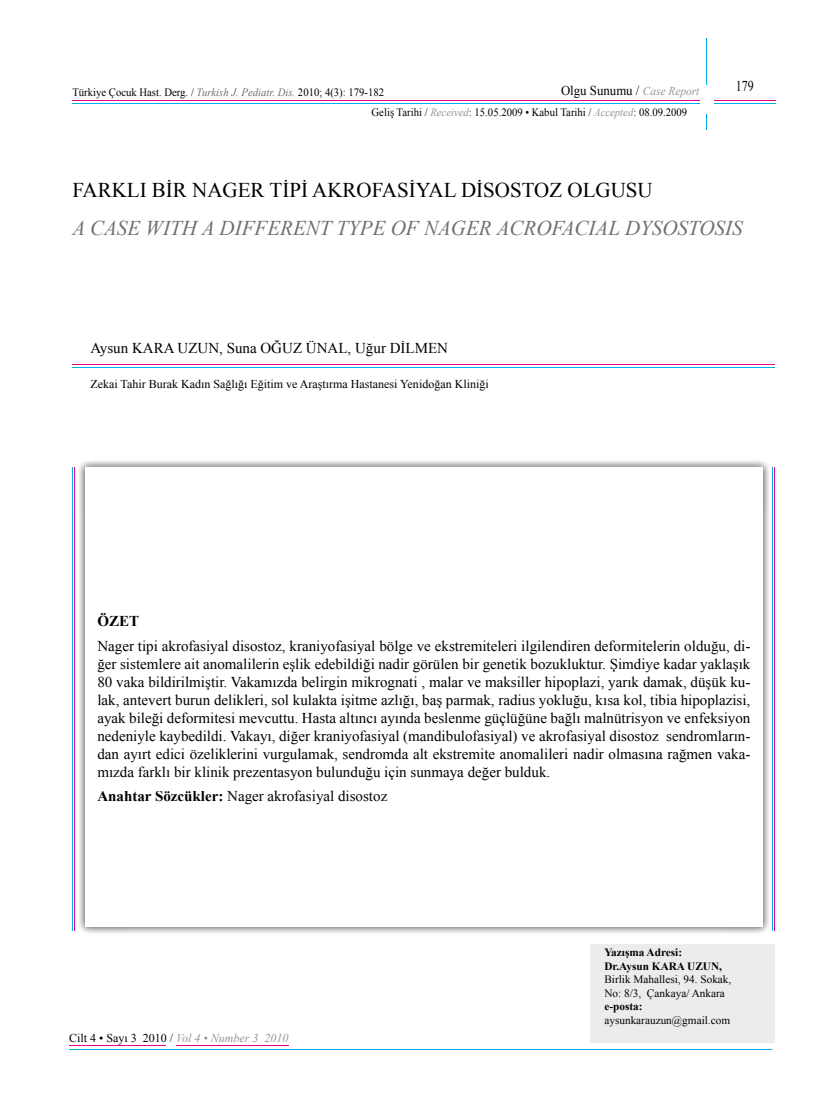
<style>
.page{position:relative;width:830px;height:1106px;background:#fff}
.page>*{position:absolute;margin:0;border:0;box-sizing:border-box;transform-origin:0 0}
.t1{font:italic 21px "Times New Roman";color:#6d6f71}
.t2{font:21px "Times New Roman";color:#000}
.t3{font:15px/18px "Times New Roman";color:#000;text-align:justify}
.t4{font:700 15px "Times New Roman";color:#000}
.t5{font:15px "Times New Roman";color:#000;scale:.8 1}
.t6{font:13.5px "Times New Roman";color:#000;scale:.95 1}
.t7{font:12px "Times New Roman";color:#000}
.t8{font:11.25px "Times New Roman";color:#000;scale:.95 1}
.t9{font:11.25px/13.5px "Times New Roman";color:#000}
.t10{font:700 11.25px/13.5px "Times New Roman";color:#000}
.s1{font-style:italic;font-size:12px;color:#939598}
.s2{font-style:italic;color:#939598}
.s3{font-style:italic;color:#6d6f71}
.s4{font-weight:700}
</style>
<div class="page">
<img style="left:79px;top:461px;width:694px;height:50px">
<img style="left:79px;top:511px;width:51px;height:422px">
<img style="left:721px;top:511px;width:52px;height:422px">
<div style="left:85px;top:467px;width:677px;height:459px;background:#fff"></div>
<div style="left:589px;top:944px;width:185px;height:99px;background:#ebeced"></div>
<hr style="left:72px;top:100px;width:627px;height:1px;background:#ec008c">
<hr style="left:72px;top:103px;width:627px;height:1px;background:#00aeef">
<hr style="left:72px;top:364px;width:702px;height:1px;background:#ec008c">
<hr style="left:72px;top:368px;width:702px;height:1px;background:#00aeef">
<hr style="left:176px;top:1045px;width:113px;height:1px;background:#ec008c">
<hr style="left:69px;top:1048px;width:702px;height:1px;background:#00aeef">
<hr style="left:69px;top:1045px;width:97px;height:1px;background:#ec008c">
<hr style="left:714px;top:100px;width:61px;height:1px;background:#ec008c">
<hr style="left:714px;top:103px;width:61px;height:1px;background:#00aeef">
<hr style="left:705px;top:38px;width:1px;height:47px;background:#00aeef">
<hr style="left:72px;top:467px;width:1px;height:463px;background:#00aeef">
<hr style="left:75px;top:467px;width:1px;height:463px;background:#ec008c">
<hr style="left:771px;top:467px;width:1px;height:463px;background:#00aeef">
<hr style="left:773px;top:467px;width:1px;height:463px;background:#ec008c">
<p class="t6" style="left:560px;top:82px;width:147px">Olgu Sunumu / <span class="s1">Case Report</span></p>
<p class="t8" style="left:371px;top:105px;width:333px">Geliş Tarihi / <span class="s2">Received</span>: 15.05.2009 • Kabul Tarihi / <span class="s2">Accepted</span>: 08.09.2009</p>
<p class="t8" style="left:72px;top:84px;width:329px">Türkiye Çocuk Hast. Derg. / <span class="s3">Turkish J. Pediatr. Dis.</span> 2010; 4(3): 179-182</p>
<p class="t5" style="left:735px;top:75px;width:24px">179</p>
<h1 class="t2" style="left:72px;top:176px;width:581px">FARKLI BİR NAGER TİPİ AKROFASİYAL DİSOSTOZ OLGUSU</h1>
<h1 class="t1" style="left:72px;top:214px;width:671px">A CASE WITH A DIFFERENT TYPE OF NAGER ACROFACIAL DYSOSTOSIS</h1>
<p class="t3" style="left:90px;top:338px;width:359px">Aysun KARA UZUN, Suna OĞUZ ÜNAL, Uğur DİLMEN</p>
<p class="t7" style="left:90px;top:376px;width:399px">Zekai Tahir Burak Kadın Sağlığı Eğitim ve Araştırma Hastanesi Yenidoğan Kliniği</p>
<p class="t4" style="left:97px;top:611px;width:43px">ÖZET</p>
<p class="t3" style="left:97px;top:636px;width:654px">Nager tipi akrofasiyal disostoz, kraniyofasiyal bölge ve ekstremiteleri ilgilendiren deformitelerin olduğu, di&shy;ğer sistemlere ait anomalilerin eşlik edebildiği nadir görülen bir genetik bozukluktur. Şimdiye kadar yaklaşık 80 vaka bildirilmiştir. Vakamızda belirgin mikrognati , malar ve maksiller hipoplazi, yarık damak, düşük ku&shy;lak, antevert burun delikleri, sol kulakta işitme azlığı, baş parmak, radius yokluğu, kısa kol, tibia hipoplazisi, ayak bileği deformitesi mevcuttu. Hasta altıncı ayında beslenme güçlüğüne bağlı malnütrisyon ve enfeksiyon nedeniyle kaybedildi. Vakayı, diğer kraniyofasiyal (mandibulofasiyal) ve akrofasiyal disostoz sendromların&shy;dan ayırt edici özeliklerini vurgulamak, sendromda alt ekstremite anomalileri nadir olmasına rağmen vaka&shy;mızda farklı bir klinik prezentasyon bulunduğu için sunmaya değer bulduk.</p>
<p class="t3" style="left:97px;top:787px;width:291px"><span class="s4">Anahtar Sözcükler:</span> Nager akrofasiyal disostoz</p>
<p class="t7" style="left:69px;top:1030px;width:221px">Cilt 4 • Sayı 3 2010 / <span class="s2">Vol 4 • Number 3 2010</span></p>
<p class="t10" style="left:604px;top:945px;width:119px">Yazışma Adresi:<br>Dr.Aysun KARA UZUN,</p>
<p class="t9" style="left:604px;top:972px;width:128px">Birlik Mahallesi, 94. Sokak,<br>No: 8/3, Çankaya/ Ankara</p>
<p class="t10" style="left:604px;top:999px;width:40px">e-posta:</p>
<p class="t9" style="left:604px;top:1013px;width:127px">aysunkarauzun@gmail.com</p>
</div>
